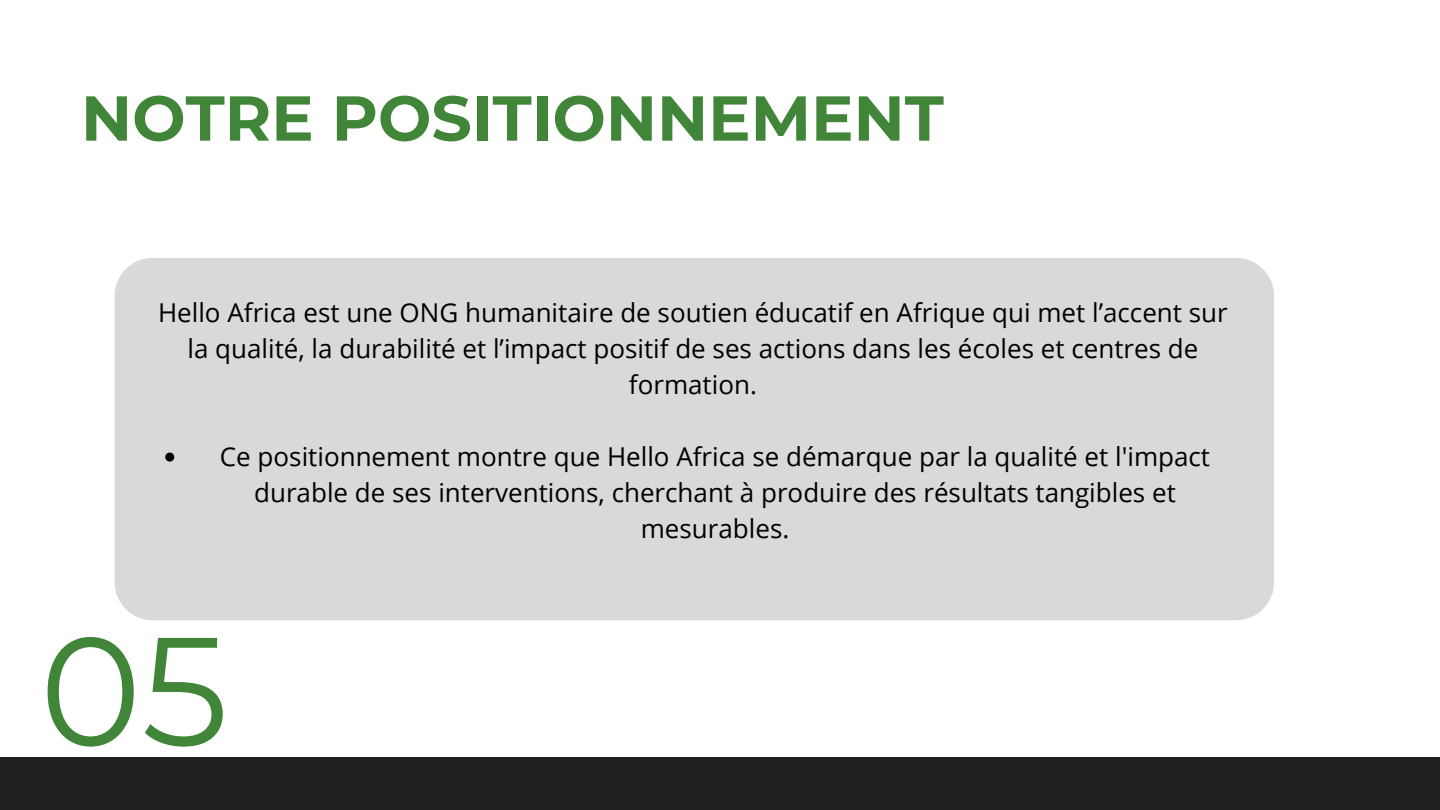
<style>
.page{position:relative;width:1440px;height:810px;background:#fff}
.page>*{position:absolute;margin:0;border:0;box-sizing:border-box;transform-origin:0 0}
.t1{font:154px "Montserrat";color:#418539}
.t2{font:700 63.3px "Montserrat";color:#418539}
.t3{font:26px/36px "Open Sans";color:#000;text-align:center}
</style>
<div class="page">
<div style="left:0;top:757px;width:1440px;height:53px;background:#202020"></div>
<div style="left:115px;top:258px;width:1159px;height:362px;background:#d9d9d9"></div>
<svg style="left:165px;top:453px;width:9px;height:9px"></svg>
<p class="t2" style="left:81px;top:79px;width:864px">NOTRE POSITIONNEMENT</p>
<p class="t3" style="left:158px;top:294px;width:1071px">Hello Africa est une ONG humanitaire de soutien éducatif en Afrique qui met l’accent sur la qualité, la durabilité et l’impact positif de ses actions dans les écoles et centres de formation.</p>
<p class="t3" style="left:220px;top:438px;width:992px">Ce positionnement montre que Hello Africa se démarque par la qualité et l'impact durable de ses interventions, cherchant à produire des résultats tangibles et mesurables.</p>
<h1 class="t1" style="left:40px;top:597px;width:191px">05</h1>
</div>
